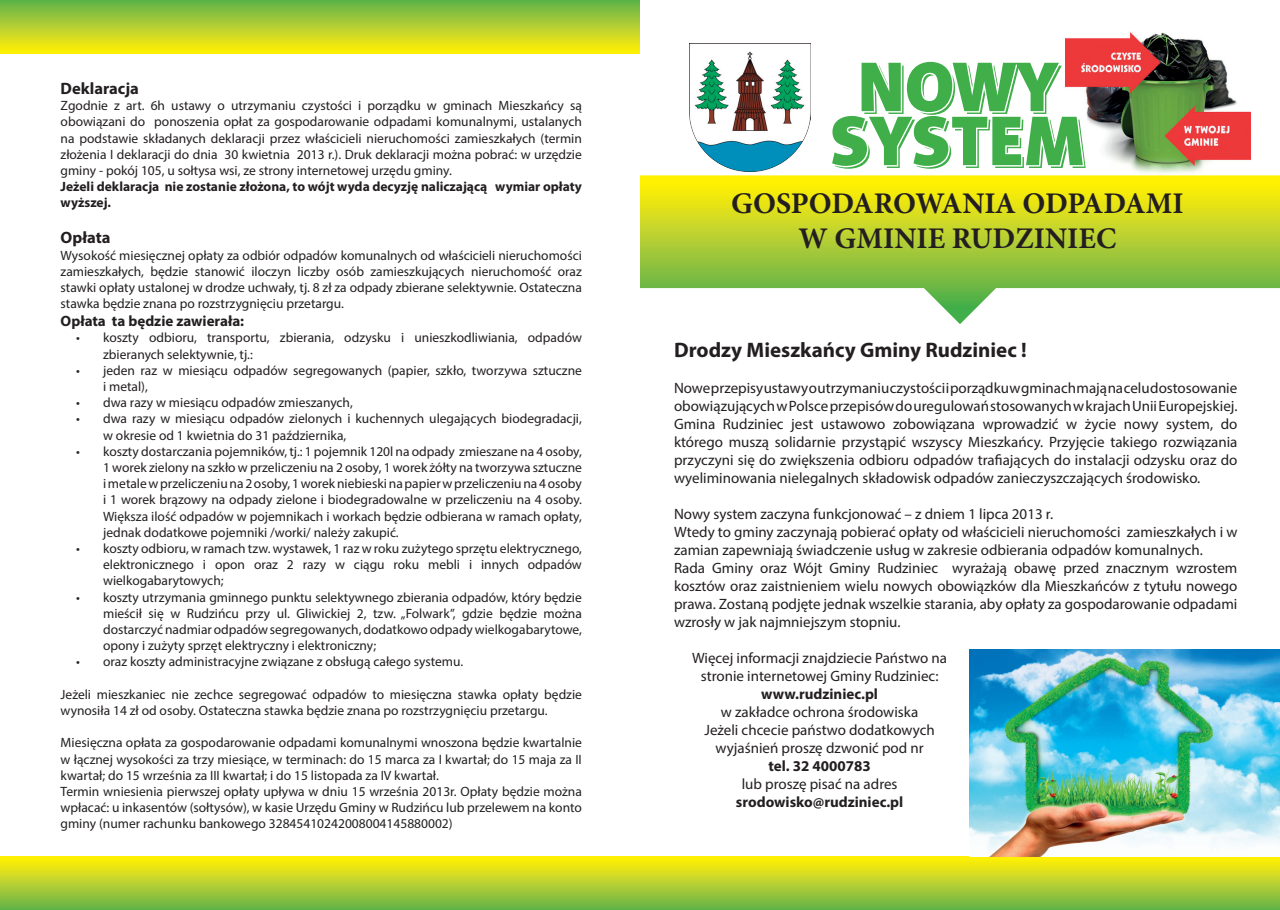
<style>
.page{position:relative;width:1280px;height:910px;background:#fff}
.page>*{position:absolute;margin:0;border:0;box-sizing:border-box;transform-origin:0 0}
.t1{font:70.5px/54px "Naomi Sans EFN Black Shaded";color:#40ae49;text-align:center}
.t2{font:700 30px/34.5px "Minion Pro";color:#231f20;text-align:center}
.t3{font:700 21px "Myriad Pro";color:#231f20}
.t4{font:700 16.5px "Myriad Pro";color:#231f20}
.t5{font:15px/18px "Myriad Pro";color:#231f20;text-align:center}
.t6{font:700 15px "Myriad Pro";color:#231f20}
.t7{font:13.5px/16.2px "Myriad Pro";color:#231f20;text-align:justify}
.t8{font:700 13.5px/16.2px "Myriad Pro";color:#231f20}
</style>
<div class="page">
<svg style="left:640px;top:175px;width:640px;height:149px"></svg>
<img style="left:690px;top:51px;width:120px;height:120px">
<img style="left:1066px;top:32px;width:184px;height:142px">
<div style="left:0;top:856px;width:1280px;height:54px;background:linear-gradient(to bottom,#fff207,#68b34e)"></div>
<div style="left:0;top:0;width:640px;height:54px;background:linear-gradient(to bottom,#62b151,#ffef0a)"></div>
<img style="left:969px;top:649px;width:311px;height:207px">
<p class="t4" style="left:61px;top:78px;width:80px">Deklaracja</p>
<p class="t7" style="left:61px;top:97px;width:523px">Zgodnie z art. 6h ustawy o utrzymaniu czystości i porządku w gminach Mieszkańcy są obowiązani do ponoszenia opłat za gospodarowanie odpadami komunalnymi, ustalanych na podstawie składanych deklaracji przez właścicieli nieruchomości zamieszkałych (termin złożenia I deklaracji do dnia 30 kwietnia 2013 r.). Druk deklaracji można pobrać: w urzędzie gminy - pokój 105, u sołtysa wsi, ze strony internetowej urzędu gminy.</p>
<p class="t8" style="left:61px;top:178px;width:523px">Jeżeli deklaracja nie zostanie złożona, to wójt wyda decyzję naliczającą wymiar opłaty wyższej.</p>
<p class="t4" style="left:61px;top:227px;width:51px">Opłata</p>
<p class="t7" style="left:61px;top:247px;width:523px">Wysokość miesięcznej opłaty za odbiór odpadów komunalnych od właścicieli nieruchomości zamieszkałych, będzie stanowić iloczyn liczby osób zamieszkujących nieruchomość oraz stawki opłaty ustalonej w drodze uchwały, tj. 8 zł za odpady zbierane selektywnie. Ostateczna stawka będzie znana po rozstrzygnięciu przetargu.</p>
<p class="t6" style="left:61px;top:311px;width:185px">Opłata ta będzie zawierała:</p>
<p class="t7" style="left:103px;top:330px;width:480px;text-indent:-27px">• koszty odbioru, transportu, zbierania, odzysku i unieszkodliwiania, odpadów zbieranych selektywnie, tj.:</p>
<p class="t7" style="left:103px;top:362px;width:480px;text-indent:-27px">• jeden raz w miesiącu odpadów segregowanych (papier, szkło, tworzywa sztuczne i metal),</p>
<p class="t7" style="left:76px;top:394px;width:278px">• dwa razy w miesiącu odpadów zmieszanych,</p>
<p class="t7" style="left:103px;top:411px;width:480px;text-indent:-27px">• dwa razy w miesiącu odpadów zielonych i kuchennych ulegających biodegradacji, w okresie od 1 kwietnia do 31 października,</p>
<p class="t7" style="left:103px;top:443px;width:480px;text-indent:-27px">• koszty dostarczania pojemników, tj.: 1 pojemnik 120l na odpady zmieszane na 4 osoby, 1 worek zielony na szkło w przeliczeniu na 2 osoby, 1 worek żółty na tworzywa sztuczne i metale w przeliczeniu na 2 osoby, 1 worek niebieski na papier w przeliczeniu na 4 osoby i 1 worek brązowy na odpady zielone i biodegradowalne w przeliczeniu na 4 osoby.<br>Większa ilość odpadów w pojemnikach i workach będzie odbierana w ramach opłaty, jednak dodatkowe pojemniki /worki/ należy zakupić.</p>
<p class="t7" style="left:103px;top:540px;width:480px;text-indent:-27px">• koszty odbioru, w ramach tzw. wystawek, 1 raz w roku zużytego sprzętu elektrycznego, elektronicznego i opon oraz 2 razy w ciągu roku mebli i innych odpadów wielkogabarytowych;</p>
<p class="t7" style="left:103px;top:589px;width:480px;text-indent:-27px">• koszty utrzymania gminnego punktu selektywnego zbierania odpadów, który będzie mieścił się w Rudzińcu przy ul. Gliwickiej 2, tzw. „Folwark”, gdzie będzie można dostarczyć nadmiar odpadów segregowanych, dodatkowo odpady wielkogabarytowe, opony i zużyty sprzęt elektryczny i elektroniczny;</p>
<p class="t7" style="left:76px;top:654px;width:389px">• oraz koszty administracyjne związane z obsługą całego systemu.</p>
<p class="t7" style="left:61px;top:686px;width:523px">Jeżeli mieszkaniec nie zechce segregować odpadów to miesięczna stawka opłaty będzie wynosiła 14 zł od osoby. Ostateczna stawka będzie znana po rozstrzygnięciu przetargu.</p>
<p class="t7" style="left:61px;top:735px;width:523px;text-align:left">Miesięczna opłata za gospodarowanie odpadami komunalnymi wnoszona będzie kwartalnie w łącznej wysokości za trzy miesiące, w terminach: do 15 marca za I kwartał; do 15 maja za II kwartał; do 15 września za III kwartał; i do 15 listopada za IV kwartał.<br>Termin wniesienia pierwszej opłaty upływa w dniu 15 września 2013r. Opłaty będzie można wpłacać: u inkasentów (sołtysów), w kasie Urzędu Gminy w Rudzińcu lub przelewem na konto gminy (numer rachunku bankowego 32845410242008004145880002)</p>
<h1 class="t1" style="left:830px;top:61px;width:257px">NOWY<br>SYSTEM</h1>
<h2 class="t2" style="left:731px;top:186px;width:454px">GOSPODAROWANIA ODPADAMI<br>W GMINIE RUDZINIEC</h2>
<h3 class="t3" style="left:674px;top:337px;width:354px">Drodzy Mieszkańcy Gminy Rudziniec !</h3>
<p class="t5" style="left:674px;top:379px;width:565px;text-align:justify">Nowe przepisy ustawy o utrzymaniu czystości i porządku w gminach mają na celu dostosowanie obowiązujących w Polsce przepisów do uregulowań stosowanych w krajach Unii Europejskiej.<br>Gmina Rudziniec jest ustawowo zobowiązana wprowadzić w życie nowy system, do którego muszą solidarnie przystąpić wszyscy Mieszkańcy. Przyjęcie takiego rozwiązania przyczyni się do zwiększenia odbioru odpadów trafiających do instalacji odzysku oraz do wyeliminowania nielegalnych składowisk odpadów zanieczyszczających środowisko.</p>
<p class="t5" style="left:674px;top:505px;width:565px;text-align:left">Nowy system zaczyna funkcjonować – z dniem 1 lipca 2013 r.<br>Wtedy to gminy zaczynają pobierać opłaty od właścicieli nieruchomości zamieszkałych i w zamian zapewniają świadczenie usług w zakresie odbierania odpadów komunalnych.<br>Rada Gminy oraz Wójt Gminy Rudziniec wyrażają obawę przed znacznym wzrostem kosztów oraz zaistnieniem wielu nowych obowiązków dla Mieszkańców z tytułu nowego prawa. Zostaną podjęte jednak wszelkie starania, aby opłaty za gospodarowanie odpadami wzrosły w jak najmniejszym stopniu.</p>
<p class="t5" style="left:692px;top:649px;width:256px">Więcej informacji znajdziecie Państwo na stronie internetowej Gminy Rudziniec:</p>
<p class="t6" style="left:761px;top:684px;width:118px">www.rudziniec.pl</p>
<p class="t5" style="left:704px;top:703px;width:232px">w zakładce ochrona środowiska<br>Jeżeli chcecie państwo dodatkowych wyjaśnień proszę dzwonić pod nr</p>
<p class="t6" style="left:768px;top:756px;width:104px">tel. 32 4000783</p>
<p class="t5" style="left:742px;top:775px;width:157px">lub proszę pisać na adres</p>
<p class="t6" style="left:736px;top:792px;width:169px">srodowisko@rudziniec.pl</p>
</div>
